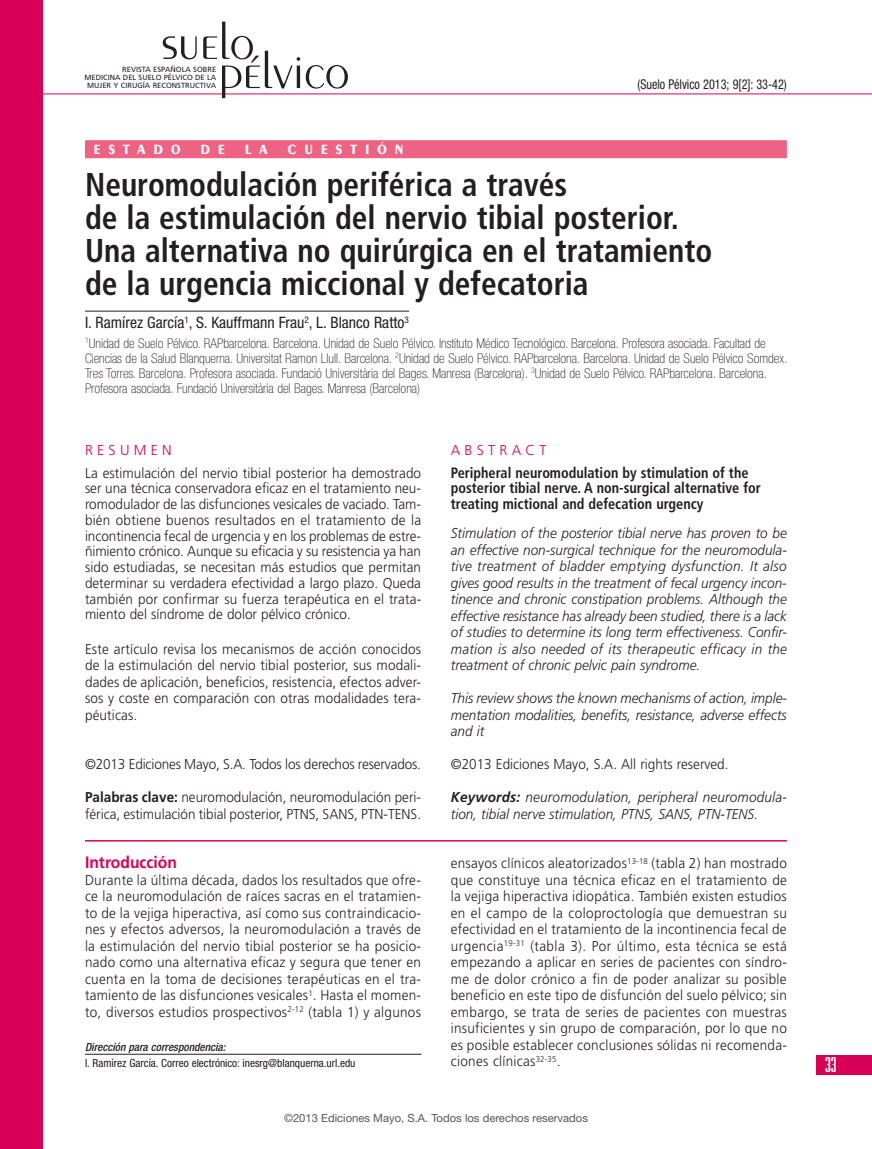
<style>
.page{position:relative;width:872px;height:1149px;background:#fff}
.page>*{position:absolute;margin:0;border:0;box-sizing:border-box;transform-origin:0 0}
.t1{font:300 52.2px "Peignot LT Std";color:#231f20}
.t2{font:700 condensed 33px/33px "Frutiger LT Std";color:#231f20;scale:.95 1}
.t3{font:700 condensed 18px "Briem Akademi Std";color:#fff}
.t4{font:700 16.5px "Frutiger LT Std";color:#d80056;scale:.95 1}
.t5{font:condensed 15.75px "Helvetica Neue LT Std";color:#231f20}
.t6{font:700 condensed 15px/15.8px "Frutiger LT Std";color:#231f20;scale:.95 1}
.t7{font:300 14.25px/16.5px "Frutiger LT Std";letter-spacing:.005em;color:#231f20;text-align:justify;scale:.95 1}
.t8{font:italic 300 14.25px/16.5px "Frutiger LT Std";color:#231f20;text-align:justify;scale:.95 1}
.t9{font:700 14.25px "Peignot LT Std";letter-spacing:.6em;color:#fff;scale:.9 1}
.t10{font:300 14.25px "Frutiger LT Std";letter-spacing:.3em;color:#d80056}
.t11{font:100 condensed 13.5px/15px "Helvetica Neue LT Std";color:#231f20}
.t12{font:condensed 13.5px "Helvetica Neue LT Std";color:#231f20;scale:.9 1}
.t13{font:condensed 11.25px/16.2px "Helvetica Neue LT Std";color:#231f20}
.t14{font:11.25px "Helvetica Neue LT Std";color:#57585a}
.t15{font:7.5px/8.2px "Frutiger LT Std";color:#231f20;text-align:right}
.s1{color:#d80056}
.s2{font-weight:700}
.s3{font-weight:500;font-style:italic}
</style>
<div class="page">
<div style="left:816px;top:1055px;width:56px;height:19px;background:#d80056"></div>
<div style="left:0;top:0;width:42px;height:1148px;background:#d80056"></div>
<hr style="left:0;top:94px;width:872px;height:1px;background:#d80056">
<hr style="left:85px;top:1053px;width:336px;height:1px;background:#231f20">
<div style="left:85px;top:140px;width:702px;height:18px;background:#ee6384"></div>
<hr style="left:85px;top:311px;width:324px;height:1px;background:#231f20">
<hr style="left:85px;top:839px;width:702px;height:2px;background:#d80056">
<p class="t1" style="left:161px;top:12px;width:94px">suelo</p>
<p class="t1" style="left:218px;top:41px;width:132px">pélvico</p>
<p class="t15" style="left:84px;top:65px;width:133px">REVISTA ESPAÑOLA SOBRE<br>MEDICINA DEL SUELO PÉLVICO DE LA<br>MUJER Y CIRUGÍA RECONSTRUCTIVA</p>
<p class="t12" style="left:637px;top:76px;width:168px">(Suelo Pélvico 2013; 9[2]: 33-42)</p>
<p class="t9" style="left:93px;top:141px;width:98px">ESTADO</p>
<p class="t9" style="left:200px;top:141px;width:29px">D E</p>
<p class="t9" style="left:245px;top:141px;width:27px">L A</p>
<p class="t9" style="left:287px;top:141px;width:131px">CUESTIÓN</p>
<p class="t2" style="left:85px;top:168px;width:662px">Neuromodulación periférica a través<br>de la estimulación del nervio tibial posterior.<br>Una alternativa no quirúrgica en el tratamiento de la urgencia miccional y defecatoria</p>
<p class="t5" style="left:85px;top:313px;width:325px">I. Ramírez García<sup>1</sup>, S. Kauffmann Frau<sup>2</sup>, L. Blanco Ratto<sup>3</sup></p>
<p class="t11" style="left:85px;top:335px;width:704px"><sup>1</sup>Unidad de Suelo Pélvico. RAPbarcelona. Barcelona. Unidad de Suelo Pélvico. Instituto Médico Tecnológico. Barcelona. Profesora asociada. Facultad de Ciencias de la Salud Blanquerna. Universitat Ramon Llull. Barcelona. <sup>2</sup>Unidad de Suelo Pélvico. RAPbarcelona. Barcelona. Unidad de Suelo Pélvico Somdex.<br>Tres Torres. Barcelona. Profesora asociada. Fundació Universitària del Bages. Manresa (Barcelona). <sup>3</sup>Unidad de Suelo Pélvico. RAPbarcelona. Barcelona.<br>Profesora asociada. Fundació Universitària del Bages. Manresa (Barcelona)</p>
<p class="t7" style="left:85px;top:439px;width:355px;line-height:22.2px"><span class="s1">RESUMEN<br></span>La estimulación del nervio tibial posterior ha demostrado</p>
<p class="t7" style="left:85px;top:480px;width:355px;line-height:15.8px">ser una técnica conservadora eficaz en el tratamiento neu&shy;romodulador de las disfunciones vesicales de vaciado. Tam&shy;bién obtiene buenos resultados en el tratamiento de la incontinencia fecal de urgencia y en los problemas de estre&shy;ñimiento crónico. Aunque su eficacia y su resistencia ya han sido estudiadas, se necesitan más estudios que permitan determinar su verdadera efectividad a largo plazo. Queda también por confirmar su fuerza terapéutica en el trata&shy;miento del síndrome de dolor pélvico crónico.</p>
<p class="t7" style="left:85px;top:640px;width:355px">Este artículo revisa los mecanismos de acción conocidos de la estimulación del nervio tibial posterior, sus modali&shy;dades de aplicación, beneficios, resistencia, efectos adver&shy;sos y coste en comparación con otras modalidades tera&shy;péuticas.</p>
<p class="t7" style="left:85px;top:756px;width:355px">©2013 Ediciones Mayo, S.A. Todos los derechos reservados.</p>
<p class="t7" style="left:85px;top:789px;width:355px"><span class="s2">Palabras clave:</span> neuromodulación, neuromodulación peri&shy;férica, estimulación tibial posterior, PTNS, SANS, PTN-TENS.</p>
<p class="t4" style="left:85px;top:852px;width:98px">Introducción</p>
<p class="t7" style="left:85px;top:871px;width:355px">Durante la última década, dados los resultados que ofre&shy;ce la neuromodulación de raíces sacras en el tratamien&shy;to de la vejiga hiperactiva, así como sus contraindicacio&shy;nes y efectos adversos, la neuromodulación a través de la estimulación del nervio tibial posterior se ha posicio&shy;nado como una alternativa eficaz y segura que tener en cuenta en la toma de decisiones terapéuticas en el tra&shy;tamiento de las disfunciones vesicales<sup>1</sup>. Hasta el momen&shy;to, diversos estudios prospectivos<sup>2-12</sup> (tabla 1) y algunos</p>
<p class="t13" style="left:85px;top:1038px;width:272px"><span class="s3">Dirección para correspondencia:<br></span>I. Ramírez García. Correo electrónico: inesrg@blanquerna.url.edu</p>
<p class="t10" style="left:451px;top:442px;width:97px">ABSTRACT</p>
<p class="t6" style="left:451px;top:464px;width:328px">Peripheral neuromodulation by stimulation of the posterior tibial nerve. A non-surgical alternative for treating mictional and defecation urgency</p>
<p class="t8" style="left:451px;top:525px;width:355px">Stimulation of the posterior tibial nerve has proven to be an effective non-surgical technique for the neuromodula&shy;tive treatment of bladder emptying dysfunction. It also gives good results in the treatment of fecal urgency incon&shy;tinence and chronic constipation problems. Although the effective resistance has already been studied, there is a lack of studies to determine its long term effectiveness. Confir&shy;mation is also needed of its therapeutic efficacy in the treatment of chronic pelvic pain syndrome.</p>
<p class="t8" style="left:451px;top:690px;width:355px">This review shows the known mechanisms of action, imple&shy;mentation modalities, benefits, resistance, adverse effects and it</p>
<p class="t7" style="left:451px;top:756px;width:294px">©2013 Ediciones Mayo, S.A. All rights reserved.</p>
<p class="t8" style="left:451px;top:789px;width:355px"><span class="s2">Keywords:</span> neuromodulation, peripheral neuromodula&shy;tion, tibial nerve stimulation, PTNS, SANS, PTN-TENS.</p>
<p class="t7" style="left:451px;top:855px;width:355px">ensayos clínicos aleatorizados<sup>13-18</sup> (tabla 2) han mostrado que constituye una técnica eficaz en el tratamiento de la vejiga hiperactiva idiopática. También existen estudios en el campo de la coloproctología que demuestran su efectividad en el tratamiento de la incontinencia fecal de urgencia<sup>19-31</sup> (tabla 3). Por último, esta técnica se está empezando a aplicar en series de pacientes con síndro&shy;me de dolor crónico a fin de poder analizar su posible beneficio en este tipo de disfunción del suelo pélvico; sin embargo, se trata de series de pacientes con muestras insuficientes y sin grupo de comparación, por lo que no es posible establecer conclusiones sólidas ni recomenda&shy;ciones clínicas<sup>32-35</sup>.</p>
<p class="t14" style="left:284px;top:1111px;width:305px">©2013 Ediciones Mayo, S.A. Todos los derechos reservados</p>
<p class="t3" style="left:825px;top:1054px;width:13px">33</p>
</div>
